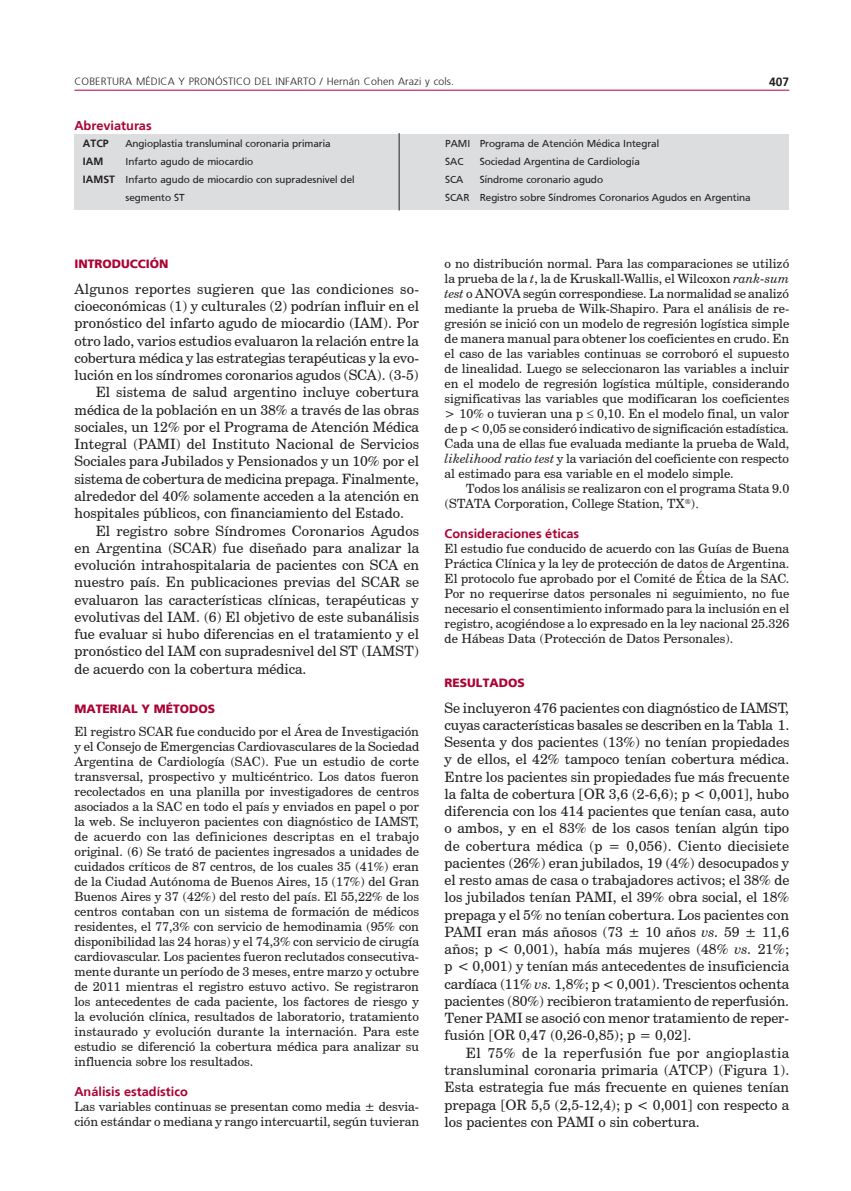
<style>
.page{position:relative;width:851px;height:1191px;background:#fff}
.page>*{position:absolute;margin:0;border:0;box-sizing:border-box;transform-origin:0 0}
.texto1{font:14.25px/17.2px "Century Schoolbook BT";color:#231f20;text-align:justify}
.texto{font:14.25px/17.2px "Century Schoolbook BT";color:#231f20;text-align:justify}
.texto3{font:12.75px/15px "Century Schoolbook BT";color:#231f20;text-align:justify}
.texto2{font:12.75px/15px "Century Schoolbook BT";color:#231f20}
.subtit2n{font:700 12.75px "Frutiger";color:#ab0333}
.subtit{font:900 12px "Frutiger";color:#ab0333}
.t1{font:700 12px "Frutiger";color:#231f20}
.abreviat{font:10.5px "Frutiger";color:#231f20}
.cabezal{font:300 10.5px "Frutiger";letter-spacing:.015em;color:#231f20}
.abreviat-2{font:700 10.5px "Frutiger";color:#231f20}
.s1{font-weight:700}
.s2{font-style:italic}
.s3{font-family:"Century Schoolbook"}
</style>
<div class="page">
<hr style="left:74px;top:90px;width:715px;height:1px;background:#ab0333">
<div style="left:74px;top:134px;width:715px;height:76px;background:#dcdddf"></div>
<hr style="left:398px;top:133px;width:1px;height:77px;background:#231f20">
<p class="cabezal" style="left:74px;top:76px;width:381px">COBERTURA MÉDICA Y PRONÓSTICO DEL INFARTO / Hernán Cohen Arazi y cols.</p>
<p class="t1" style="left:769px;top:75px;width:22px">407</p>
<p class="subtit2n" style="left:74px;top:118px;width:79px">Abreviaturas</p>
<p class="abreviat-2" style="left:83px;top:138px;width:27px">ATCP</p>
<p class="abreviat" style="left:125px;top:138px;width:207px">Angioplastia transluminal coronaria primaria</p>
<p class="abreviat" style="left:445px;top:138px;width:215px">PAMI Programa de Atención Médica Integral</p>
<p class="abreviat-2" style="left:83px;top:155px;width:22px">IAM</p>
<p class="abreviat" style="left:125px;top:156px;width:129px">Infarto agudo de miocardio</p>
<p class="abreviat" style="left:445px;top:156px;width:20px">SAC</p>
<p class="abreviat" style="left:479px;top:156px;width:162px">Sociedad Argentina de Cardiología</p>
<p class="abreviat" style="left:83px;top:173px;width:273px"><span class="s1">IAMST</span> Infarto agudo de miocardio con supradesnivel del</p>
<p class="abreviat" style="left:445px;top:173px;width:20px">SCA</p>
<p class="abreviat" style="left:479px;top:173px;width:125px">Síndrome coronario agudo</p>
<p class="abreviat" style="left:125px;top:191px;width:61px">segmento ST</p>
<p class="abreviat" style="left:445px;top:191px;width:307px">SCAR Registro sobre Síndromes Coronarios Agudos en Argentina</p>
<p class="subtit" style="left:74px;top:257px;width:96px">INTRODUCCIÓN</p>
<p class="texto1" style="left:74px;top:280px;width:346px">Algunos reportes sugieren que las condiciones so&shy;cioeconómicas (1) y culturales (2) podrían influir en el pronóstico del infarto agudo de miocardio (IAM). Por otro lado, varios estudios evaluaron la relación entre la cobertura médica y las estrategias terapéuticas y la evo&shy;lución en los síndromes coronarios agudos (SCA). (3-5)</p>
<p class="texto" style="left:74px;top:383px;width:346px;text-indent:21px">El sistema de salud argentino incluye cobertura médica de la población en un 38% a través de las obras sociales, un 12% por el Programa de Atención Médica Integral (PAMI) del Instituto Nacional de Servicios Sociales para Jubilados y Pensionados y un 10% por el sistema de cobertura de medicina prepaga. Finalmente, alrededor del 40% solamente acceden a la atención en hospitales públicos, con financiamiento del Estado.</p>
<p class="texto" style="left:74px;top:521px;width:346px;text-indent:21px">El registro sobre Síndromes Coronarios Agudos en Argentina (SCAR) fue diseñado para analizar la evolución intrahospitalaria de pacientes con SCA en nuestro país. En publicaciones previas del SCAR se evaluaron las características clínicas, terapéuticas y evolutivas del IAM. (6) El objetivo de este subanálisis fue evaluar si hubo diferencias en el tratamiento y el pronóstico del IAM con supradesnivel del ST (IAMST) de acuerdo con la cobertura médica.</p>
<p class="subtit" style="left:74px;top:701px;width:142px">MATERIAL Y MÉTODOS</p>
<p class="texto3" style="left:74px;top:724px;width:346px">El registro SCAR fue conducido por el Área de Investigación y el Consejo de Emergencias Cardiovasculares de la Sociedad Argentina de Cardiología (SAC). Fue un estudio de corte transversal, prospectivo y multicéntrico. Los datos fueron recolectados en una planilla por investigadores de centros asociados a la SAC en todo el país y enviados en papel o por la web. Se incluyeron pacientes con diagnóstico de IAMST, de acuerdo con las definiciones descriptas en el trabajo original. (6) Se trató de pacientes ingresados a unidades de cuidados críticos de 87 centros, de los cuales 35 (41%) eran de la Ciudad Autónoma de Buenos Aires, 15 (17%) del Gran Buenos Aires y 37 (42%) del resto del país. El 55,22% de los centros contaban con un sistema de formación de médicos residentes, el 77,3% con servicio de hemodinamia (95% con disponibilidad las 24 horas) y el 74,3% con servicio de cirugía cardiovascular. Los pacientes fueron reclutados consecutiva&shy;mente durante un período de 3 meses, entre marzo y octubre de 2011 mientras el registro estuvo activo. Se registraron los antecedentes de cada paciente, los factores de riesgo y la evolución clínica, resultados de laboratorio, tratamiento instaurado y evolución durante la internación. Para este estudio se diferenció la cobertura médica para analizar su influencia sobre los resultados.</p>
<p class="subtit2n" style="left:74px;top:1084px;width:115px">Análisis estadístico</p>
<p class="texto3" style="left:74px;top:1099px;width:346px">Las variables continuas se presentan como media ± desvia&shy;ción estándar o mediana y rango intercuartil, según tuvieran</p>
<p class="texto3" style="left:444px;top:256px;width:346px">o no distribución normal. Para las comparaciones se utilizó la prueba de la <span class="s2">t</span>, la de Kruskall-Wallis, el Wilcoxon <span class="s2">rank-sum test</span> o ANOVA según correspondiese. La normalidad se analizó mediante la prueba de Wilk-Shapiro. Para el análisis de re&shy;gresión se inició con un modelo de regresión logística simple de manera manual para obtener los coeficientes en crudo. En el caso de las variables continuas se corroboró el supuesto de linealidad. Luego se seleccionaron las variables a incluir en el modelo de regresión logística múltiple, considerando significativas las variables que modificaran los coeficientes &gt; 10% o tuvieran una p ≤ 0,10. En el modelo final, un valor de p &lt; 0,05 se consideró indicativo de significación estadística.<br>Cada una de ellas fue evaluada mediante la prueba de Wald, <span class="s2">likelihood ratio test</span> y la variación del coeficiente con respecto al estimado para esa variable en el modelo simple.</p>
<p class="texto2" style="left:444px;top:481px;width:346px;text-indent:21px">Todos los análisis se realizaron con el programa Stata 9.0 (STATA Corporation, College Station, TX<sup>®</sup>)<span class="s3">.</span></p>
<p class="subtit2n" style="left:444px;top:526px;width:136px">Consideraciones éticas</p>
<p class="texto3" style="left:444px;top:541px;width:346px">El estudio fue conducido de acuerdo con las Guías de Buena Práctica Clínica y la ley de protección de datos de Argentina.<br>El protocolo fue aprobado por el Comité de Ética de la SAC.<br>Por no requerirse datos personales ni seguimiento, no fue necesario el consentimiento informado para la inclusión en el registro, acogiéndose a lo expresado en la ley nacional 25.326 de Hábeas Data (Protección de Datos Personales).</p>
<p class="subtit" style="left:444px;top:675px;width:82px">RESULTADOS</p>
<p class="texto1" style="left:444px;top:698px;width:346px">Se incluyeron 476 pacientes con diagnóstico de IAMST, cuyas características basales se describen en la Tabla 1.<br>Sesenta y dos pacientes (13%) no tenían propiedades y de ellos, el 42% tampoco tenían cobertura médica.<br>Entre los pacientes sin propiedades fue más frecuente la falta de cobertura [OR 3,6 (2-6,6); p &lt; 0,001], hubo diferencia con los 414 pacientes que tenían casa, auto o ambos, y en el 83% de los casos tenían algún tipo de cobertura médica (p = 0,056). Ciento diecisiete pacientes (26%) eran jubilados, 19 (4%) desocupados y el resto amas de casa o trabajadores activos; el 38% de los jubilados tenían PAMI, el 39% obra social, el 18% prepaga y el 5% no tenían cobertura. Los pacientes con PAMI eran más añosos (73 ± 10 años <span class="s2">vs.</span> 59 ± 11,6 años; p &lt; 0,001), había más mujeres (48% <span class="s2">vs.</span> 21%; p &lt; 0,001) y tenían más antecedentes de insuficiencia cardíaca (11% <span class="s2">vs.</span> 1,8%; p &lt; 0,001). Trescientos ochenta pacientes (80%) recibieron tratamiento de reperfusión.<br>Tener PAMI se asoció con menor tratamiento de reper&shy;fusión [OR 0,47 (0,26-0,85); p = 0,02].</p>
<p class="texto" style="left:444px;top:1043px;width:346px;text-indent:21px">El 75% de la reperfusión fue por angioplastia transluminal coronaria primaria (ATCP) (Figura 1).<br>Esta estrategia fue más frecuente en quienes tenían prepaga [OR 5,5 (2,5-12,4); p &lt; 0,001] con respecto a los pacientes con PAMI o sin cobertura.</p>
</div>
